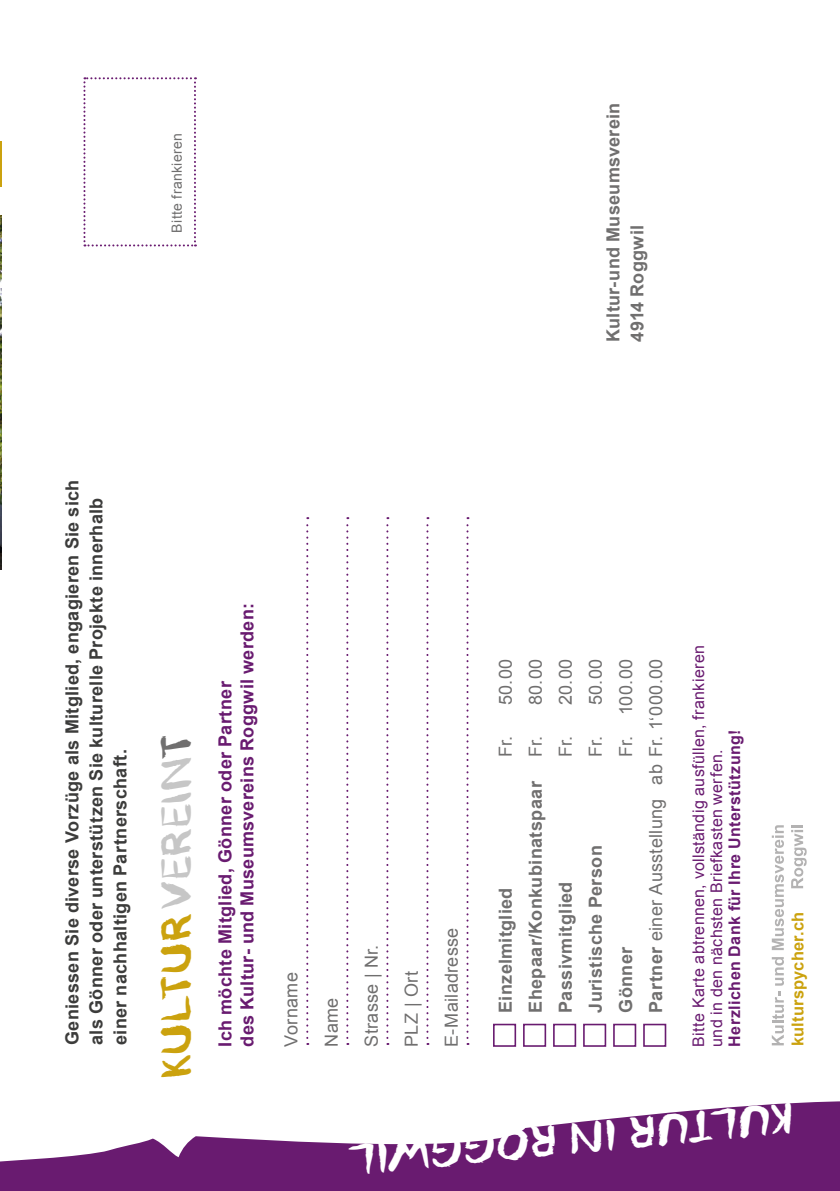
<style>
.page{position:relative;width:840px;height:1191px;background:#fff}
.page>*{position:absolute;margin:0;border:0;box-sizing:border-box;transform-origin:0 0}
.t1{font:38px "Blemished";color:#fff}
.t2{font:italic 36.4px "Blemished";color:#cba20e}
.t3{font:700 18px/24px "Arial";letter-spacing:.02em;color:#3c3c3b}
.t4{font:18px/30px "Arial";letter-spacing:.015em;color:#706f6f;text-align:right}
.t5{font:700 18px/24px "Arial";letter-spacing:.02em;color:#706f6f}
.t6{font:700 18px/22px "Arial";letter-spacing:.02em;color:#691b70}
.t7{font:700 16.4px "Arial";letter-spacing:.015em;color:#cba20e}
.t8{font:16px/18px "Arial";letter-spacing:.02em;color:#691b70}
.t9{font:700 16px "Arial";letter-spacing:.025em;color:#691b70}
.t10{font:14px "Arial";letter-spacing:.025em;color:#706f6f}
.s1{color:#c6c6c6}
.s2{color:#706f6f}
.s3{font-weight:700}
</style>
<div class="page">
<svg style="left:0;top:1101px;width:839px;height:90px;fill:#691b70"></svg>
<svg style="left:771px;top:991px;width:12px;height:54px"></svg>
<svg style="left:771px;top:957px;width:12px;height:28px"></svg>
<svg style="left:771px;top:825px;width:12px;height:125px"></svg>
<svg style="left:791px;top:825px;width:15px;height:63px"></svg>
<svg style="left:83px;top:77px;width:113px;height:169px"></svg>
<div style="left:492px;top:1023px;width:24px;height:23px;border:2px solid #691b70"></div>
<div style="left:522px;top:1023px;width:24px;height:23px;border:2px solid #691b70"></div>
<div style="left:552px;top:1023px;width:24px;height:23px;border:2px solid #691b70"></div>
<div style="left:582px;top:1023px;width:24px;height:23px;border:2px solid #691b70"></div>
<div style="left:612px;top:1023px;width:24px;height:23px;border:2px solid #691b70"></div>
<div style="left:642px;top:1023px;width:24px;height:23px;border:2px solid #691b70"></div>
<svg style="left:306px;top:517px;width:2px;height:528px"></svg>
<svg style="left:346px;top:517px;width:2px;height:528px"></svg>
<svg style="left:386px;top:517px;width:2px;height:528px"></svg>
<svg style="left:426px;top:517px;width:2px;height:528px"></svg>
<svg style="left:466px;top:517px;width:2px;height:528px"></svg>
<hr style="left:0;top:141px;width:1px;height:46px;background:#cba20e">
<img style="left:0;top:215px;width:1px;height:355px">
<p class="t10" style="left:167px;top:232px;width:101px;rotate:-90deg">Bitte frankieren</p>
<p class="t5" style="left:601px;top:342px;width:241px;rotate:-90deg">Kultur-und Museumsverein<br>4914 Roggwil</p>
<p class="t3" style="left:61px;top:1045px;width:567px;rotate:-90deg">Geniessen Sie diverse Vorzüge als Mitglied, engagieren Sie sich als Gönner oder unterstützen Sie kulturelle Projekte innerhalb</p>
<p class="t3" style="left:109px;top:1045px;width:297px;rotate:-90deg">einer nachhaltigen Partnerschaft.</p>
<h2 class="t2" style="left:151px;top:1074px;width:355px;rotate:-90deg">KULTUR <span class="s1">VEREIN</span><span class="s2">T</span></h2>
<p class="t6" style="left:215px;top:1046px;width:445px;rotate:-90deg">Ich möchte Mitglied, Gönner oder Partner<br>des Kultur- und Museumsvereins Roggwil werden:</p>
<p class="t4" style="left:276px;top:1046px;width:76px;rotate:-90deg">Vorname</p>
<p class="t4" style="left:316px;top:1046px;width:51px;rotate:-90deg">Name</p>
<p class="t4" style="left:356px;top:1046px;width:104px;rotate:-90deg">Strasse | Nr.</p>
<p class="t4" style="left:396px;top:1046px;width:77px;rotate:-90deg">PLZ | Ort</p>
<p class="t4" style="left:436px;top:1046px;width:121px;rotate:-90deg">E-Mailadresse</p>
<p class="t4" style="left:490px;top:756px;width:99px;rotate:-90deg">Fr. 50.00</p>
<p class="t5" style="left:494px;top:1012px;width:127px;rotate:-90deg">Einzelmitglied</p>
<p class="t4" style="left:520px;top:756px;width:99px;rotate:-90deg">Fr. 80.00</p>
<p class="t5" style="left:524px;top:1012px;width:233px;rotate:-90deg">Ehepaar/Konkubinatspaar</p>
<p class="t4" style="left:550px;top:756px;width:99px;rotate:-90deg">Fr. 20.00</p>
<p class="t4" style="left:580px;top:756px;width:99px;rotate:-90deg">Fr. 50.00</p>
<p class="t5" style="left:554px;top:1012px;width:133px;rotate:-90deg">Passivmitglied</p>
<p class="t5" style="left:584px;top:1012px;width:169px;rotate:-90deg">Juristische Person</p>
<p class="t4" style="left:610px;top:1012px;width:356px;rotate:-90deg">Fr. 100.00<br><span class="s3">Partner</span> einer Ausstellung ab Fr. 1‘000.00</p>
<p class="t5" style="left:614px;top:1012px;width:68px;rotate:-90deg">Gönner</p>
<p class="t8" style="left:689px;top:1046px;width:403px;rotate:-90deg">Bitte Karte abtrennen, vollständig ausfüllen, frankieren und in den nächsten Briefkasten werfen.</p>
<p class="t9" style="left:723px;top:1046px;width:319px;rotate:-90deg">Herzlichen Dank für Ihre Unterstützung!</p>
<p class="t7" style="left:786px;top:1046px;width:136px;rotate:-90deg">kulturspycher.ch</p>
<h1 class="t1" style="left:794px;top:1141px;width:446px;rotate:174deg">KULTUR IN ROGGWIL</h1>
</div>
